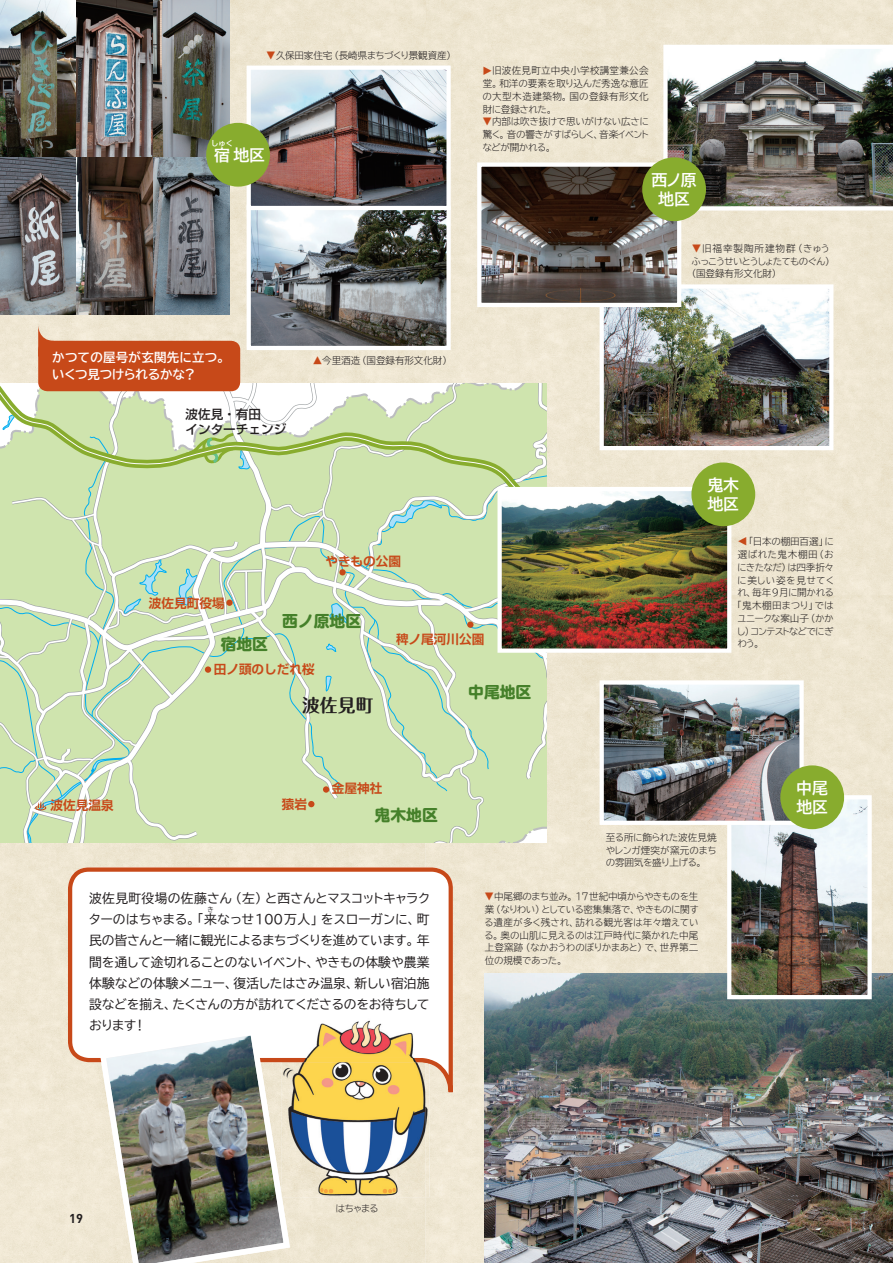
<style>
.page{position:relative;width:893px;height:1263px;background:#fff}
.page>*{position:absolute;margin:0;border:0;box-sizing:border-box;transform-origin:0 0}
.t1{font:17.85px "Maru Fo Pro Bold 90 msp RKSJ H";color:#231f20}
.t2{font:15.9px/19.2px "TBUD Go Std Bold 90 msp RKSJ V";letter-spacing:-.01em;color:#fff}
.t3{font:15.75px "Shin M Go Pro Bold 90 msp RKSJ H";color:#45802a}
.t4{font:12.75px/21.3px "TBUD Go Std Regular 90 msp RKSJ H";letter-spacing:-.025em;color:#231f20}
.t5{font:700 12.75px "DINOT";color:#231f20}
.t6{font:12.6px "Shin Go Pro De Bold 90 msp RKSJ H";color:#c74919}
.t7{font:12.6px/14.7px "Shin Go Pro Medium 90 msp RKSJ H";color:#231f20}
.t8{font:12.45px/17.2px "TBUD Go Std Bold 90 msp RKSJ V";letter-spacing:.01em;color:#fff}
.t9{font:9.6px/12.8px "TBUD Go Std Super Light 90 msp RKSJ V";letter-spacing:-.025em;color:#231f20;text-align:justify}
.t10{font:9.6px "TBUD Go Std Super Light 90 msp RKSJ V";letter-spacing:-.06em;color:#231f20}
.t11{font:9.6px "TBUD Go Std Super Light 90 msp RKSJ V";letter-spacing:-.12em;color:#231f20}
.t12{font:9.6px "TBUD Go Std Super Light 90 msp RKSJ V";letter-spacing:.095em;color:#231f20}
.t13{font:9.6px "TBUD Go Std Super Light 90 msp RKSJ V";letter-spacing:-.135em;color:#231f20}
.t14{font:9.6px "TBUD Go Std Super Light 90 msp RKSJ V";color:#231f20}
.t15{font:9.6px "TBUD Go Std Super Light 90 msp RKSJ V";letter-spacing:.05em;color:#231f20}
.t16{font:9.6px "TBUD Go Std Super Light 90 msp RKSJ V";letter-spacing:.06em;color:#231f20}
.t17{font:9.6px "TBUD Go Std Super Light 90 msp RKSJ V";color:#c74919}
.t18{font:7.5px "TBUD Go Std Bold 90 msp RKSJ V";color:#fff}
.t19{font:6.6px "TBUD Go Std Regular 90 msp RKSJ H";color:#231f20;scale:.96 1}
.s1{color:#c74919}
</style>
<div class="page">
<div style="left:425px;top:0;width:468px;height:595px;background:#eee6d1"></div>
<div style="left:0;top:595px;width:893px;height:668px;background:#efe7d3"></div>
<div style="left:0;top:0;width:425px;height:383px;background:#eee6d1"></div>
<img style="left:485px;top:974px;width:408px;height:289px">
<img style="left:0;top:0;width:230px;height:315px">
<img style="left:604px;top:309px;width:224px;height:74px">
<img style="left:475px;top:45px;width:418px;height:264px">
<img style="left:244px;top:63px;width:209px;height:289px">
<div style="left:38px;top:341px;width:202px;height:50px;background:#c74919;border-radius:9px"></div>
<svg style="left:38px;top:325px;width:16px;height:24px"></svg>
<div style="left:206px;top:123px;width:64px;height:64px;background:#88ac2e;border-radius:50%"></div>
<div style="left:642px;top:157px;width:64px;height:64px;background:#88ac2e;border-radius:50%"></div>
<img style="left:0;top:383px;width:874px;height:618px">
<div style="left:691px;top:462px;width:64px;height:64px;background:#88ac2e;border-radius:50%"></div>
<svg style="left:68px;top:867px;width:385px;height:225px"></svg>
<img style="left:425px;top:1064px;width:4px;height:133px">
<img style="left:290px;top:1064px;width:135px;height:133px">
<img style="left:282px;top:1018px;width:147px;height:40px">
<img style="left:290px;top:1058px;width:139px;height:6px">
<img style="left:100px;top:1029px;width:190px;height:234px">
<p class="t9" style="left:266px;top:50px;width:191px"><span class="s1">▼</span>久保田家住宅（長崎県まちづくり景観資産）</p>
<p class="t18" style="left:211px;top:140px;width:24px">しゅく</p>
<h2 class="t2" style="left:214px;top:147px;width:52px">宿地区</h2>
<p class="t8" style="left:52px;top:351px;width:179px">かつての屋号が玄関先に立つ。いくつ見つけられるかな？</p>
<h3 class="t7" style="left:185px;top:409px;width:103px">波佐見・有田<br>インターチェンジ</h3>
<p class="t9" style="left:313px;top:355px;width:141px"><span class="s1">▲</span>今里酒造（国登録有形文化財）</p>
<p class="t9" style="left:482px;top:66px;width:168px;text-indent:10px">旧波佐見町立中央小学校講堂兼公会堂。和洋の要素を取り込んだ秀逸な意匠の大型木造建築物。国の登録有形文化財に登録された。</p>
<p class="t9" style="left:482px;top:117px;width:169px"><span class="s1">▼</span>内部は吹き抜けで思いがけない広さに驚く。音の響きがすばらしく、音楽イベントなどが開かれる。</p>
<p class="t17" style="left:491px;top:66px;width:11px;rotate:90deg">▲</p>
<h2 class="t2" style="left:651px;top:172px;width:47px;text-align:center">西ノ原地区</h2>
<p class="t12" style="left:692px;top:245px;width:140px"><span class="s1">▼</span>旧福幸製陶所建物群（きゅう</p>
<p class="t11" style="left:691px;top:258px;width:145px">ふっこうせいとうしょたてものぐん）</p>
<p class="t9" style="left:687px;top:269px;width:96px">（国登録有形文化財）</p>
<h2 class="t2" style="left:707px;top:477px;width:33px">鬼木地区</h2>
<h3 class="t6" style="left:149px;top:598px;width:77px">波佐見町役場</h3>
<h3 class="t6" style="left:325px;top:557px;width:77px">やきもの公園</h3>
<h3 class="t3" style="left:282px;top:615px;width:80px">西ノ原地区</h3>
<h3 class="t3" style="left:221px;top:638px;width:49px">宿地区</h3>
<h3 class="t6" style="left:396px;top:635px;width:90px">稗ノ尾河川公園</h3>
<h3 class="t6" style="left:214px;top:664px;width:103px">田ノ頭のしだれ桜</h3>
<h1 class="t1" style="left:302px;top:699px;width:73px">波佐見町</h1>
<h3 class="t3" style="left:468px;top:686px;width:65px">中尾地区</h3>
<p class="t9" style="left:744px;top:537px;width:86px">「日本の棚田百選」</p>
<p class="t17" style="left:739px;top:546px;width:11px;rotate:-90deg">▲</p>
<p class="t9" style="left:824px;top:537px;width:11px">に</p>
<p class="t15" style="left:738px;top:551px;width:98px">選ばれた鬼木棚田（お</p>
<p class="t10" style="left:737px;top:564px;width:98px">にきたなだ）は四季折々</p>
<p class="t16" style="left:737px;top:576px;width:99px">に美しい姿を見せてく</p>
<p class="t9" style="left:737px;top:588px;width:98px">れ、毎年9月に開かれる</p>
<p class="t14" style="left:732px;top:602px;width:103px">「鬼木棚田まつり」では</p>
<p class="t10" style="left:737px;top:615px;width:98px">ユニークな案山子（かか</p>
<p class="t13" style="left:736px;top:627px;width:99px">し）コンテストなどでにぎ</p>
<p class="t9" style="left:737px;top:639px;width:28px">わう。</p>
<h3 class="t6" style="left:51px;top:801px;width:65px">波佐見温泉</h3>
<h3 class="t6" style="left:282px;top:800px;width:27px">猿岩</h3>
<h3 class="t6" style="left:332px;top:784px;width:52px">金屋神社</h3>
<h3 class="t3" style="left:375px;top:809px;width:65px">鬼木地区</h3>
<h3 class="t4" style="left:88px;top:889px;width:344px">波佐見町役場の佐藤さん（左）と西さんとマスコットキャラクターのはちゃまる。「来なっせ100万人」をスローガンに、町</h3>
<p class="t19" style="left:207px;top:907px;width:8px">き</p>
<h3 class="t4" style="left:89px;top:932px;width:342px;text-align:justify">民の皆さんと一緒に観光によるまちづくりを進めています。年間を通して途切れることのないイベント、やきもの体験や農業体験などの体験メニュー、復活したはさみ温泉、新しい宿泊施設などを揃え、たくさんの方が訪れてくださるのをお待ちしております！</h3>
<p class="t9" style="left:606px;top:832px;width:113px">至る所に飾られた波佐見焼やレンガ煙突が窯元のまちの雰囲気を盛り上げる。</p>
<p class="t9" style="left:484px;top:892px;width:216px"><span class="s1">▼</span>中尾郷のまち並み。17世紀中頃からやきものを生業（なりわい）としている密集集落で、やきものに関する遺産が多く残され、訪れる観光客は年々増えている。奥の山肌に見えるのは江戸時代に築かれた中尾上登窯跡（なかおうわのぼりかまあと）で、世界第二位の規模であった。</p>
<h2 class="t2" style="left:796px;top:780px;width:33px">中尾地区</h2>
<h3 class="t5" style="left:69px;top:1211px;width:15px">19</h3>
<p class="t9" style="left:335px;top:1203px;width:45px">はちゃまる</p>
</div>
